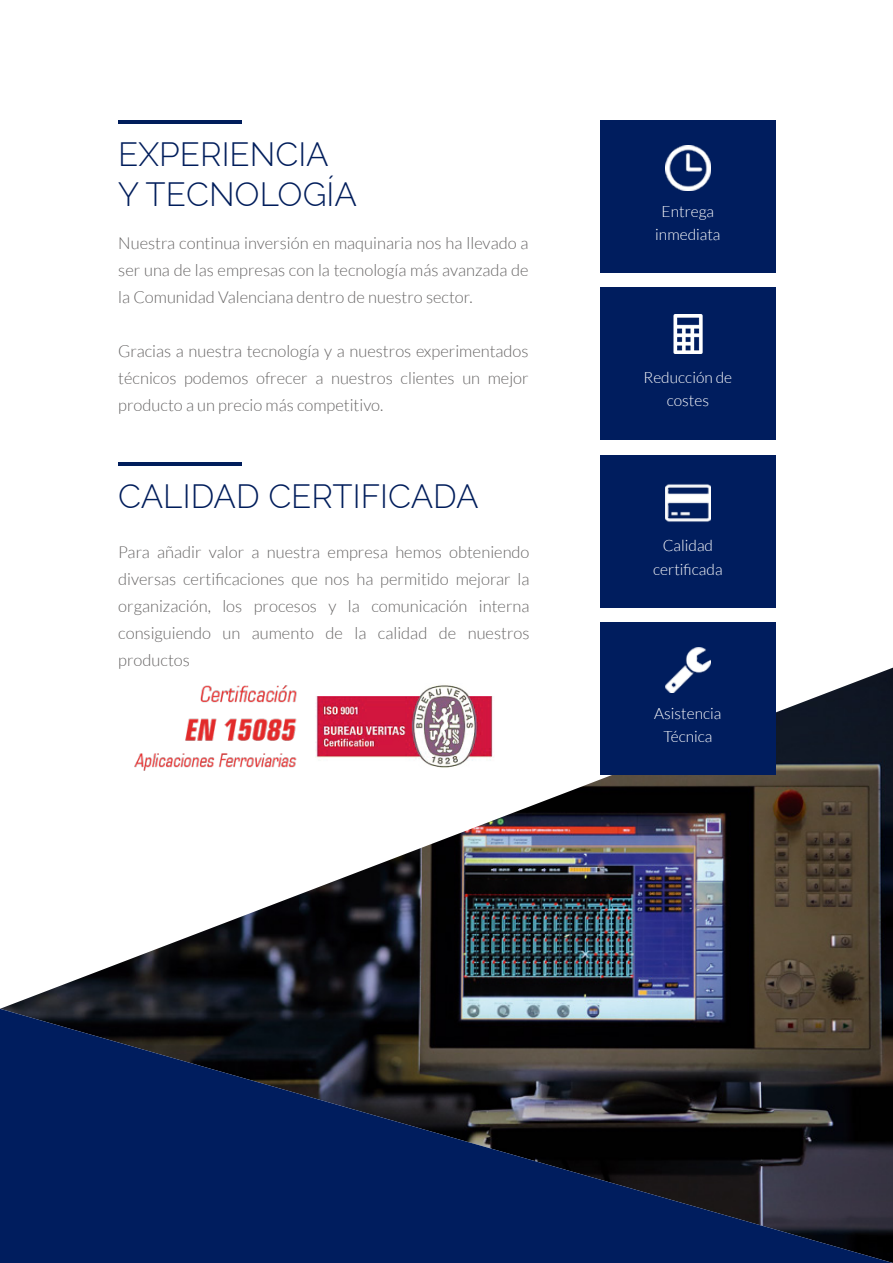
<style>
.page{position:relative;width:893px;height:1263px;background:#fff}
.page>*{position:absolute;margin:0;border:0;box-sizing:border-box;transform-origin:0 0}
.t1{font:300 33px/39.6px "Raleway";color:#001d5b}
.t2{font:300 16.5px/27px "Lato";color:#676565;text-align:justify}
.t3{font:300 15.6px/23.2px "Lato";color:#fff;text-align:center}
</style>
<div class="page">
<img style="left:0;top:668px;width:893px;height:341px">
<hr style="left:118px;top:120px;width:124px;height:3px;background:#001d5b">
<div style="left:600px;top:622px;width:176px;height:153px;background:#001d5e"></div>
<img style="left:665px;top:648px;width:45px;height:44px">
<div style="left:600px;top:455px;width:176px;height:152px;background:#001d5e"></div>
<img style="left:665px;top:484px;width:45px;height:38px">
<div style="left:600px;top:287px;width:176px;height:153px;background:#001d5e"></div>
<img style="left:673px;top:314px;width:30px;height:39px">
<div style="left:600px;top:120px;width:176px;height:152px;background:#001d5e"></div>
<img style="left:665px;top:145px;width:45px;height:45px">
<svg style="left:0;top:1009px;width:893px;height:254px;fill:#001d5e"></svg>
<hr style="left:118px;top:462px;width:124px;height:3px;background:#001d5b">
<img style="left:118px;top:681px;width:193px;height:93px">
<img style="left:315px;top:683px;width:180px;height:87px">
<h1 class="t1" style="left:118px;top:134px;width:240px">EXPERIENCIA<br>Y TECNOLOGÍA</h1>
<p class="t2" style="left:118px;top:229px;width:412px">Nuestra continua inversión en maquinaria nos ha llevado a ser una de las empresas con la tecnología más avanzada de la Comunidad Valenciana dentro de nuestro sector.</p>
<p class="t2" style="left:118px;top:337px;width:412px">Gracias a nuestra tecnología y a nuestros experimentados técnicos podemos ofrecer a nuestros clientes un mejor producto a un precio más competitivo.</p>
<h1 class="t1" style="left:118px;top:476px;width:362px">CALIDAD CERTIFICADA</h1>
<p class="t2" style="left:118px;top:539px;width:413px">Para añadir valor a nuestra empresa hemos obteniendo diversas certificaciones que nos ha permitido mejorar la organización, los procesos y la comunicación interna consiguiendo un aumento de la calidad de nuestros productos</p>
<p class="t3" style="left:655px;top:199px;width:67px">Entrega inmediata</p>
<p class="t3" style="left:644px;top:365px;width:90px">Reducción de costes</p>
<p class="t3" style="left:653px;top:534px;width:71px">Calidad certificada</p>
<p class="t3" style="left:654px;top:702px;width:69px">Asistencia<br>Técnica</p>
</div>
